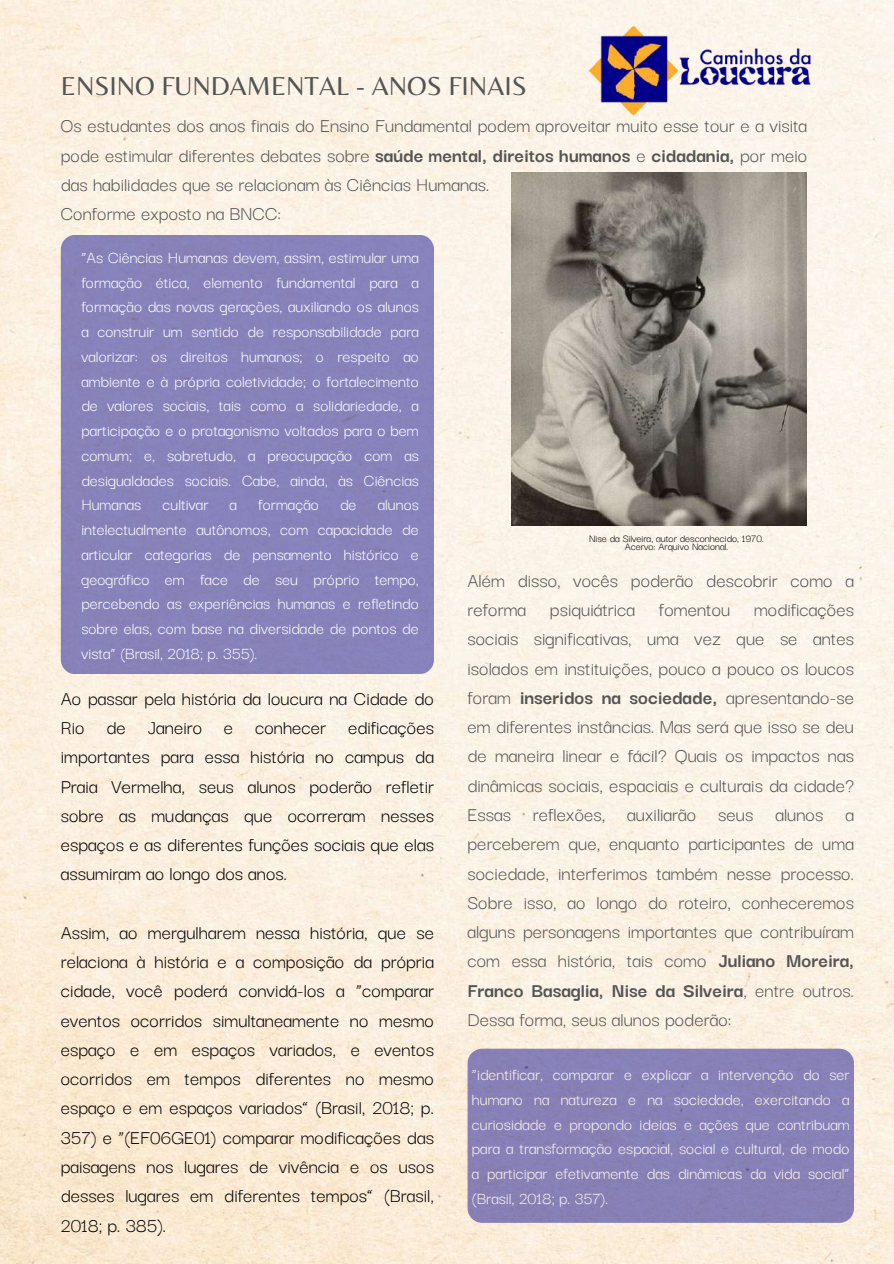
<style>
.page{position:relative;width:894px;height:1264px;background:#fff}
.page>*{position:absolute;margin:0;border:0;box-sizing:border-box;transform-origin:0 0}
.t1{font:27px "Belleza";color:#545454}
.t2{font:21px/29.2px "Darker Grotesque";color:#545454}
.t3{font:21px/29.2px "Darker Grotesque";color:#000;text-align:justify}
.t4{font:18px/24.8px "Darker Grotesque";color:#fff;text-align:justify}
.t5{font:11.4px/8.6px "Darker Grotesque";color:#000;text-align:center}
.s1{font-weight:700}
</style>
<div class="page">
<img style="left:0;top:0;width:893px;height:1263px">
<div style="left:61px;top:235px;width:373px;height:438px;background:#8782bb;border-radius:15px"></div>
<div style="left:467px;top:1048px;width:386px;height:174px;background:#8781b7;border-radius:15px"></div>
<img style="left:582px;top:0;width:246px;height:158px">
<img style="left:511px;top:172px;width:295px;height:353px">
<h1 class="t1" style="left:61px;top:70px;width:467px">ENSINO FUNDAMENTAL - ANOS FINAIS</h1>
<p class="t2" style="left:61px;top:110px;width:747px">Os estudantes dos anos finais do Ensino Fundamental podem aproveitar muito esse tour e a visita pode estimular diferentes debates sobre <span class="s1">saúde mental, direitos humanos</span> e <span class="s1">cidadania,</span> por meio das habilidades que se relacionam às Ciências Humanas.<br>Conforme exposto na BNCC:</p>
<p class="t4" style="left:81px;top:243px;width:339px">“As Ciências Humanas devem, assim, estimular uma formação ética, elemento fundamental para a formação das novas gerações, auxiliando os alunos a construir um sentido de responsabilidade para valorizar: os direitos humanos; o respeito ao ambiente e à própria coletividade; o fortalecimento de valores sociais, tais como a solidariedade, a participação e o protagonismo voltados para o bem comum; e, sobretudo, a preocupação com as desigualdades sociais. Cabe, ainda, às Ciências Humanas cultivar a formação de alunos intelectualmente autônomos, com capacidade de articular categorias de pensamento histórico e geográfico em face de seu próprio tempo, percebendo as experiências humanas e refletindo sobre elas, com base na diversidade de pontos de vista” (Brasil, 2018; p. 355).</p>
<p class="t3" style="left:61px;top:682px;width:374px">Ao passar pela história da loucura na Cidade do Rio de Janeiro e conhecer edificações importantes para essa história no campus da Praia Vermelha, seus alunos poderão refletir sobre as mudanças que ocorreram nesses espaços e as diferentes funções sociais que elas assumiram ao longo dos anos.</p>
<p class="t3" style="left:61px;top:916px;width:374px">Assim, ao mergulharem nessa história, que se relaciona à história e a composição da própria cidade, você poderá convidá-los a “comparar eventos ocorridos simultaneamente no mesmo espaço e em espaços variados, e eventos ocorridos em tempos diferentes no mesmo espaço e em espaços variados” (Brasil, 2018; p.<br>357) e “(EF06GE01) comparar modificações das paisagens nos lugares de vivência e os usos desses lugares em diferentes tempos” (Brasil, 2018; p. 385).</p>
<p class="t5" style="left:589px;top:533px;width:176px">Nise da Silveira, autor desconhecido, 1970.<br>Acervo: Arquivo Nacional.</p>
<p class="t2" style="left:467px;top:564px;width:388px;text-align:justify">Além disso, vocês poderão descobrir como a reforma psiquiátrica fomentou modificações sociais significativas, uma vez que se antes isolados em instituições, pouco a pouco os loucos foram <span class="s1">inseridos na sociedade,</span> apresentando-se em diferentes instâncias. Mas será que isso se deu de maneira linear e fácil? Quais os impactos nas dinâmicas sociais, espaciais e culturais da cidade?<br>Essas reflexões, auxiliarão seus alunos a perceberem que, enquanto participantes de uma sociedade, interferimos também nesse processo.<br>Sobre isso, ao longo do roteiro, conheceremos alguns personagens importantes que contribuíram com essa história, tais como <span class="s1">Juliano Moreira, Franco Basaglia, Nise da Silveira</span>, entre outros.<br>Dessa forma, seus alunos poderão:</p>
<p class="t4" style="left:471px;top:1060px;width:379px">“identificar, comparar e explicar a intervenção do ser humano na natureza e na sociedade, exercitando a curiosidade e propondo ideias e ações que contribuam para a transformação espacial, social e cultural, de modo a participar efetivamente das dinâmicas da vida social” (Brasil, 2018; p. 357).</p>
</div>
